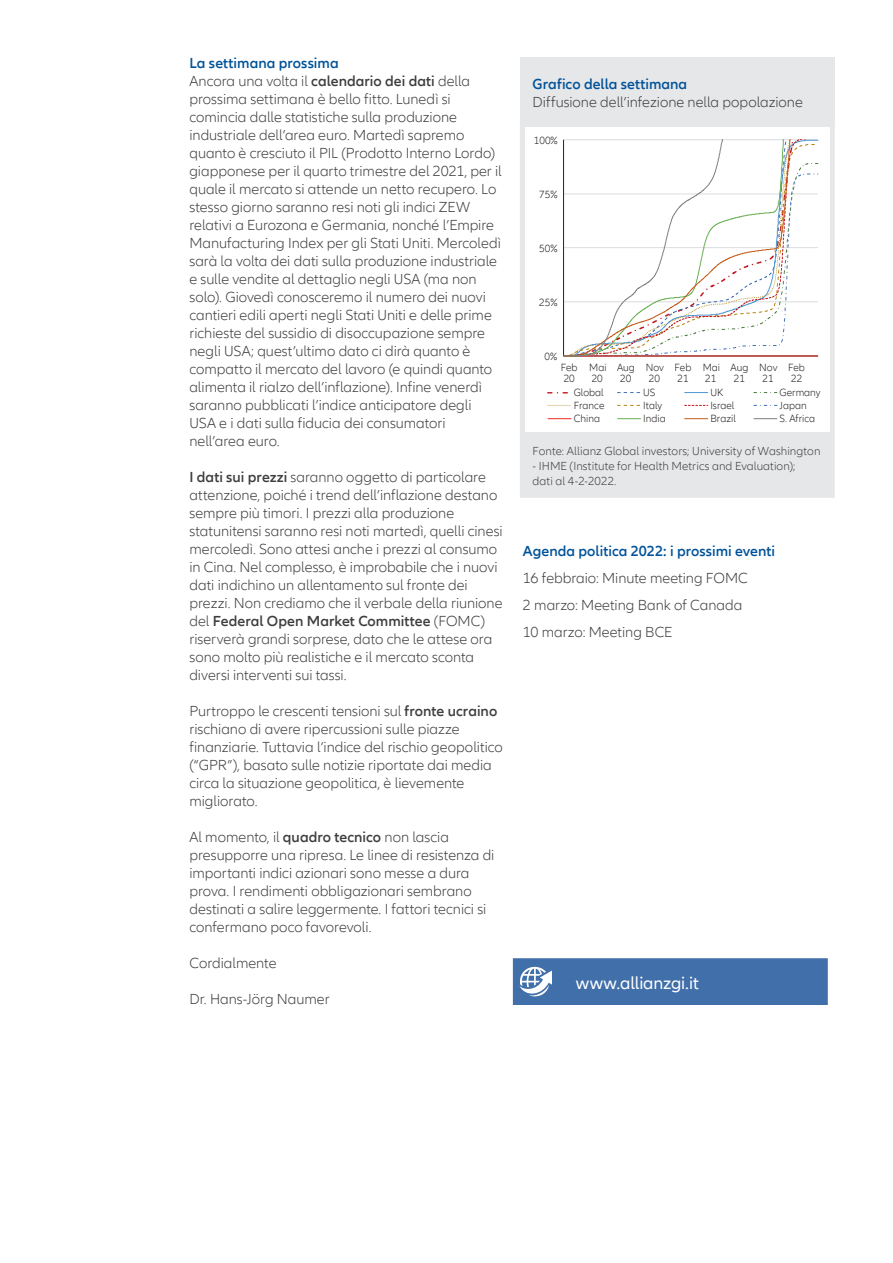
<style>
.page{position:relative;width:893px;height:1263px;background:#fff}
.page>*{position:absolute;margin:0;border:0;box-sizing:border-box;transform-origin:0 0}
.t1{font:18px "Allianz Neo";letter-spacing:-.01em;color:#fff}
.t2{font:300 15px/18px "Allianz Neo";color:#3e3e3f}
.t3{font:600 15px "Allianz Neo";letter-spacing:.005em;color:#015399}
.t4{font:300 12px/15px "Allianz Neo";letter-spacing:.005em;color:#3e3e3f}
.t5{font:300 10.8px/11.4px "Allianz Neo";color:#231f20}
.s1{font-weight:600;color:#015399}
.s2{font-weight:600}
</style>
<div class="page">
<div style="left:513px;top:958px;width:315px;height:47px;background:#416faa"></div>
<div style="left:520px;top:57px;width:315px;height:66px;background:#e6e7e9"></div>
<div style="left:520px;top:123px;width:315px;height:375px;background:#e6e7e9"></div>
<div style="left:525px;top:127px;width:304px;height:305px;background:#fff"></div>
<hr style="left:564px;top:139px;width:254px;height:1px;background:#dcdddf">
<hr style="left:563px;top:140px;width:1px;height:216px;background:#231f20">
<hr style="left:564px;top:356px;width:254px;height:1px;background:#231f20">
<svg style="left:564px;top:140px;width:254px;height:216px"></svg>
<svg style="left:548px;top:392px;width:20px;height:1px"></svg>
<svg style="left:617px;top:392px;width:23px;height:1px"></svg>
<svg style="left:685px;top:392px;width:23px;height:1px"></svg>
<svg style="left:754px;top:392px;width:23px;height:1px"></svg>
<svg style="left:548px;top:405px;width:23px;height:1px"></svg>
<svg style="left:617px;top:405px;width:23px;height:1px"></svg>
<svg style="left:685px;top:405px;width:23px;height:1px"></svg>
<svg style="left:754px;top:405px;width:23px;height:1px"></svg>
<svg style="left:548px;top:418px;width:23px;height:1px"></svg>
<svg style="left:617px;top:418px;width:24px;height:1px"></svg>
<svg style="left:685px;top:418px;width:23px;height:1px"></svg>
<svg style="left:754px;top:418px;width:23px;height:1px"></svg>
<p class="t2" style="left:189px;top:55px;width:314px"><span class="s1">La settimana prossima<br></span>Ancora una volta il <span class="s2">calendario dei dati</span> della prossima settimana è bello fitto. Lunedì si comincia dalle statistiche sulla produzione industriale dell’area euro. Martedì sapremo quanto è cresciuto il PIL (Prodotto Interno Lordo) giapponese per il quarto trimestre del 2021, per il quale il mercato si attende un netto recupero. Lo stesso giorno saranno resi noti gli indici ZEW relativi a Eurozona e Germania, nonché l’Empire Manufacturing Index per gli Stati Uniti. Mercoledì sarà la volta dei dati sulla produzione industriale e sulle vendite al dettaglio negli USA (ma non solo). Giovedì conosceremo il numero dei nuovi cantieri edili aperti negli Stati Uniti e delle prime richieste del sussidio di disoccupazione sempre negli USA; quest’ultimo dato ci dirà quanto è compatto il mercato del lavoro (e quindi quanto alimenta il rialzo dell’inflazione). Infine venerdì saranno pubblicati l’indice anticipatore degli USA e i dati sulla fiducia dei consumatori nell’area euro.</p>
<p class="t2" style="left:189px;top:469px;width:315px"><span class="s2">I dati sui prezzi</span> saranno oggetto di particolare attenzione, poiché i trend dell’inflazione destano sempre più timori. I prezzi alla produzione statunitensi saranno resi noti martedì, quelli cinesi mercoledì. Sono attesi anche i prezzi al consumo in Cina. Nel complesso, è improbabile che i nuovi dati indichino un allentamento sul fronte dei prezzi. Non crediamo che il verbale della riunione del <span class="s2">Federal Open Market Committee</span> (FOMC) riserverà grandi sorprese, dato che le attese ora sono molto più realistiche e il mercato sconta diversi interventi sui tassi.</p>
<p class="t2" style="left:189px;top:703px;width:315px">Purtroppo le crescenti tensioni sul <span class="s2">fronte ucraino </span>rischiano di avere ripercussioni sulle piazze finanziarie. Tuttavia l’indice del rischio geopolitico (“GPR”), basato sulle notizie riportate dai media circa la situazione geopolitica, è lievemente migliorato.</p>
<p class="t2" style="left:189px;top:829px;width:306px">Al momento, il <span class="s2">quadro tecnico</span> non lascia presupporre una ripresa. Le linee di resistenza di importanti indici azionari sono messe a dura prova. I rendimenti obbligazionari sembrano destinati a salire leggermente. I fattori tecnici si confermano poco favorevoli.</p>
<p class="t2" style="left:189px;top:955px;width:89px">Cordialmente</p>
<p class="t2" style="left:189px;top:991px;width:142px">Dr. Hans-Jörg Naumer</p>
<p class="t3" style="left:533px;top:76px;width:156px">Grafico della settimana</p>
<p class="t2" style="left:533px;top:94px;width:272px">Diffusione dell’infezione nella popolazione</p>
<p class="t5" style="left:534px;top:135px;width:25px">100%</p>
<p class="t5" style="left:539px;top:189px;width:20px">75%</p>
<p class="t5" style="left:539px;top:243px;width:20px">50%</p>
<p class="t5" style="left:539px;top:297px;width:20px">25%</p>
<p class="t5" style="left:545px;top:351px;width:14px">0%</p>
<p class="t5" style="left:561px;top:362px;width:18px">Feb<br>20</p>
<p class="t5" style="left:589px;top:362px;width:19px">Mai<br>20</p>
<p class="t5" style="left:617px;top:362px;width:19px">Aug<br>20</p>
<p class="t5" style="left:646px;top:362px;width:20px">Nov<br>20</p>
<p class="t5" style="left:675px;top:362px;width:18px">Feb<br>21</p>
<p class="t5" style="left:703px;top:362px;width:19px">Mai<br>21</p>
<p class="t5" style="left:731px;top:362px;width:19px">Aug<br>21</p>
<p class="t5" style="left:759px;top:362px;width:20px">Nov<br>21</p>
<p class="t5" style="left:788px;top:362px;width:18px">Feb<br>22</p>
<p class="t5" style="left:574px;top:387px;width:32px">Global</p>
<p class="t5" style="left:643px;top:387px;width:14px">US</p>
<p class="t5" style="left:710px;top:387px;width:14px">UK</p>
<p class="t5" style="left:779px;top:387px;width:43px">Germany</p>
<p class="t5" style="left:574px;top:400px;width:32px">France</p>
<p class="t5" style="left:643px;top:400px;width:21px">Italy</p>
<p class="t5" style="left:710px;top:400px;width:26px">Israel</p>
<p class="t5" style="left:779px;top:400px;width:29px">Japan</p>
<p class="t5" style="left:574px;top:413px;width:28px">China</p>
<p class="t5" style="left:643px;top:413px;width:24px">India</p>
<p class="t5" style="left:710px;top:413px;width:27px">Brazil</p>
<p class="t5" style="left:779px;top:413px;width:37px">S. Africa</p>
<p class="t4" style="left:533px;top:444px;width:289px">Fonte: Allianz Global investors; University of Washington</p>
<p class="t4" style="left:533px;top:459px;width:264px">- IHME (Institute for Health Metrics and Evaluation); dati al 4-2-2022.</p>
<p class="t3" style="left:523px;top:542px;width:254px">Agenda politica 2022: i prossimi eventi</p>
<p class="t2" style="left:523px;top:565px;width:226px;line-height:27px">16 febbraio: Minute meeting FOMC<br>2 marzo: Meeting Bank of Canada<br>10 marzo: Meeting BCE</p>
<p class="t1" style="left:576px;top:972px;width:124px">www.allianzgi.it</p>
</div>
